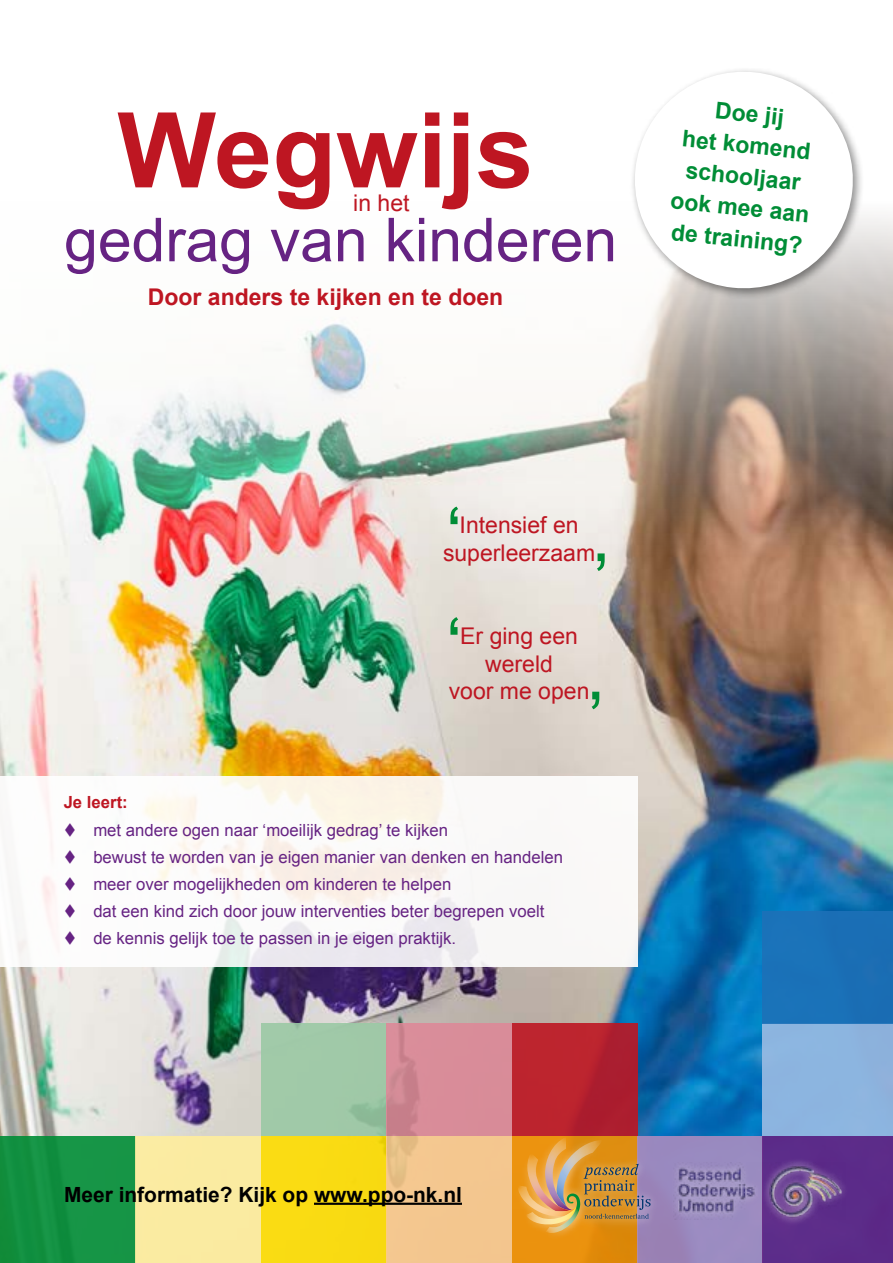
<style>
.page{position:relative;width:893px;height:1263px;background:#fff}
.page>*{position:absolute;margin:0;border:0;box-sizing:border-box;transform-origin:0 0}
.t1{font:700 104.55px "Arial";color:#be1622}
.t2{font:75px/110.6px "Arial";color:#008d36}
.t3{font:60.6px "Arial";color:#662383}
.t4{font:22.95px/27.6px "Arial";color:#be1622;text-align:center}
.t5{font:700 22.95px/31.3px "Arial";color:#008d36;text-align:center}
.t6{font:700 22.95px "Arial";color:#be1622}
.t7{font:700 20.85px "Arial";color:#000}
.t8{font:16.8px "Arial";color:#662383}
.t9{font:700 16.8px "Arial";color:#be1622}
</style>
<div class="page">
<img style="left:0;top:555px;width:893px;height:581px">
<div style="left:0;top:1136px;width:136px;height:127px;background:#169546"></div>
<div style="left:261px;top:1136px;width:125px;height:127px;background:#f9db13"></div>
<div style="left:261px;top:1023px;width:125px;height:113px;background:#9bc9a5"></div>
<div style="left:512px;top:1136px;width:125px;height:127px;background:linear-gradient(to right,#f09610,#db8607)"></div>
<div style="left:512px;top:1023px;width:125px;height:113px;background:linear-gradient(to right,#c2272e,#aa1d2f)"></div>
<div style="left:136px;top:1136px;width:125px;height:127px;background:#ffee9d"></div>
<div style="left:386px;top:1136px;width:126px;height:127px;background:#f4c78f"></div>
<div style="left:386px;top:1023px;width:126px;height:113px;background:#dd8998"></div>
<div style="left:637px;top:1136px;width:126px;height:127px;background:linear-gradient(to right,#9981b5,#9b8ec4)"></div>
<div style="left:763px;top:1136px;width:130px;height:127px;background:#5b2b89"></div>
<div style="left:763px;top:1023px;width:130px;height:113px;background:#8cb5e0"></div>
<div style="left:763px;top:911px;width:130px;height:113px;background:#1d71b8"></div>
<img style="left:0;top:215px;width:893px;height:340px">
<svg style="left:0;top:776px;width:637px;height:191px"></svg>
<div style="left:630px;top:67px;width:234px;height:232px;background:#000;opacity:.45"></div>
<svg style="left:629px;top:67px;width:229px;height:227px"></svg>
<hr style="left:314px;top:1203px;width:148px;height:2px;background:#000">
<div style="left:511px;top:1132px;width:148px;height:110px;background:#fff;opacity:.45"></div>
<svg style="left:517px;top:1137px;width:134px;height:98px;background:#cf9649"></svg>
<div style="left:669px;top:1156px;width:181px;height:71px;background:#fff;opacity:.45"></div>
<img style="left:674px;top:1163px;width:171px;height:57px">
<svg style="left:76px;top:836px;width:17px;height:1px"></svg>
<svg style="left:76px;top:863px;width:17px;height:1px"></svg>
<svg style="left:76px;top:890px;width:17px;height:1px"></svg>
<svg style="left:76px;top:917px;width:17px;height:1px"></svg>
<svg style="left:76px;top:944px;width:17px;height:1px"></svg>
<h1 class="t1" style="left:117px;top:82px;width:418px">Wegwijs</h1>
<h3 class="t5" style="left:682px;top:92px;width:141px;rotate:6deg">Doe jij<br>het komend schooljaar ook mee aan de training?</h3>
<h3 class="t4" style="left:353px;top:189px;width:58px">in het</h3>
<h3 class="t3" style="left:64px;top:200px;width:555px">gedrag van kinderen</h3>
<h3 class="t6" style="left:148px;top:282px;width:357px">Door anders te kijken en te doen</h3>
<h2 class="t2" style="left:446px;top:480px;width:18px">‘ ‘</h2>
<h3 class="t4" style="left:443px;top:512px;width:154px">Intensief en superleerzaam</h3>
<h2 class="t2" style="left:588px;top:513px;width:23px;line-height:138.1px">’ ’</h2>
<h3 class="t4" style="left:449px;top:622px;width:142px">Er ging een wereld<br>voor me open</h3>
<p class="t9" style="left:64px;top:791px;width:66px">Je leert:</p>
<p class="t8" style="left:64px;top:819px;width:386px">▼ met andere ogen naar ‘moeilijk gedrag’ te kijken</p>
<p class="t8" style="left:64px;top:846px;width:501px">▼ bewust te worden van je eigen manier van denken en handelen</p>
<p class="t8" style="left:64px;top:873px;width:389px">▼ meer over mogelijkheden om kinderen te helpen</p>
<p class="t8" style="left:64px;top:900px;width:482px">▼ dat een kind zich door jouw interventies beter begrepen voelt</p>
<p class="t8" style="left:64px;top:927px;width:394px">▼ de kennis gelijk toe te passen in je eigen praktijk.</p>
<p class="t7" style="left:64px;top:1180px;width:399px">Meer informatie? Kijk op www.ppo-nk.nl</p>
</div>
